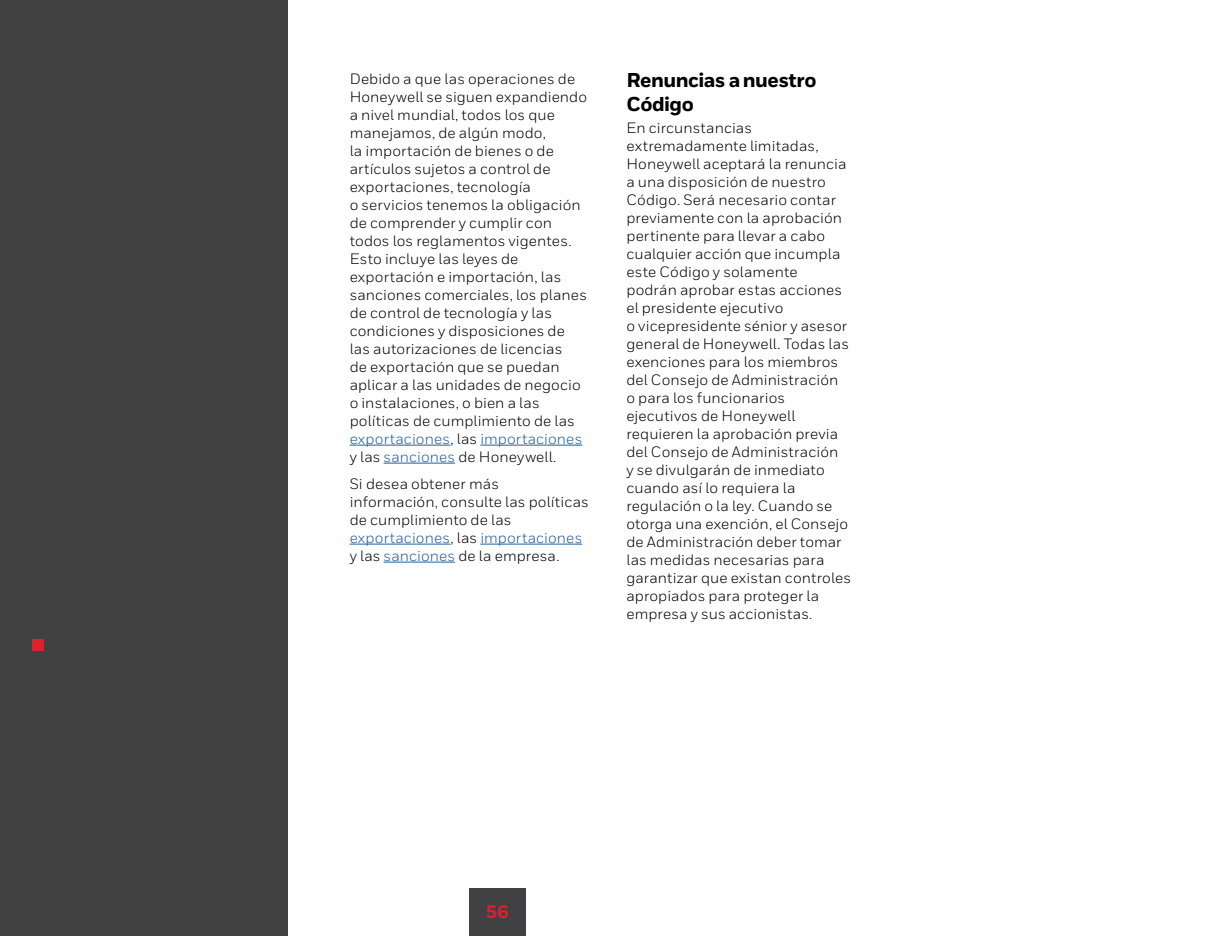
<style>
.page{position:relative;width:1224px;height:936px;background:#fff}
.page>*{position:absolute;margin:0;border:0;box-sizing:border-box;transform-origin:0 0}
.t1{font:800 20px/24px "Honeywell Sans";letter-spacing:-.025em;color:#000}
.t2{font:800 18px "Honeywell Sans";color:#dc202e}
.t3{font:15px/18px "Honeywell Sans";letter-spacing:.005em;color:#000}
.s1{color:#215e9e}
</style>
<div class="page">
<hr style="left:350px;top:445px;width:100px;height:1px;background:#215e9e">
<hr style="left:480px;top:445px;width:102px;height:1px;background:#215e9e">
<hr style="left:384px;top:463px;width:71px;height:1px;background:#215e9e">
<hr style="left:350px;top:544px;width:100px;height:1px;background:#215e9e">
<hr style="left:480px;top:544px;width:102px;height:1px;background:#215e9e">
<hr style="left:384px;top:562px;width:71px;height:1px;background:#215e9e">
<div style="left:0;top:0;width:288px;height:936px;background:#424142"></div>
<div style="left:32px;top:640px;width:12px;height:11px;background:#dc202e"></div>
<div style="left:469px;top:889px;width:57px;height:47px;background:#414042"></div>
<p class="t3" style="left:350px;top:69px;width:239px">Debido a que las operaciones de<br>Honeywell se siguen expandiendo a nivel mundial, todos los que manejamos, de algún modo,<br>la importación de bienes o de artículos sujetos a control de exportaciones, tecnología<br>o servicios tenemos la obligación de comprender y cumplir con todos los reglamentos vigentes.<br>Esto incluye las leyes de exportación e importación, las sanciones comerciales, los planes de control de tecnología y las condiciones y disposiciones de las autorizaciones de licencias<br>de exportación que se puedan aplicar a las unidades de negocio o instalaciones, o bien a las políticas de cumplimiento de las <span class="s1">exportaciones</span>, las <span class="s1">importaciones </span>y las <span class="s1">sanciones</span> de Honeywell.</p>
<p class="t3" style="left:350px;top:474px;width:241px">Si desea obtener más información, consulte las políticas de cumplimiento de las <span class="s1">exportaciones</span>, las <span class="s1">importaciones </span>y las <span class="s1">sanciones</span> de la empresa.</p>
<h1 class="t1" style="left:626px;top:69px;width:192px">Renuncias a nuestro<br>Código</h1>
<p class="t3" style="left:626px;top:119px;width:226px">En circunstancias extremadamente limitadas,<br>Honeywell aceptará la renuncia a una disposición de nuestro<br>Código. Será necesario contar previamente con la aprobación pertinente para llevar a cabo cualquier acción que incumpla este Código y solamente podrán aprobar estas acciones el presidente ejecutivo<br>o vicepresidente sénior y asesor general de Honeywell. Todas las exenciones para los miembros del Consejo de Administración<br>o para los funcionarios ejecutivos de Honeywell requieren la aprobación previa del Consejo de Administración<br>y se divulgarán de inmediato cuando así lo requiera la regulación o la ley. Cuando se otorga una exención, el Consejo de Administración deber tomar las medidas necesarias para garantizar que existan controles apropiados para proteger la empresa y sus accionistas.</p>
<p class="t2" style="left:486px;top:901px;width:24px">56</p>
</div>
